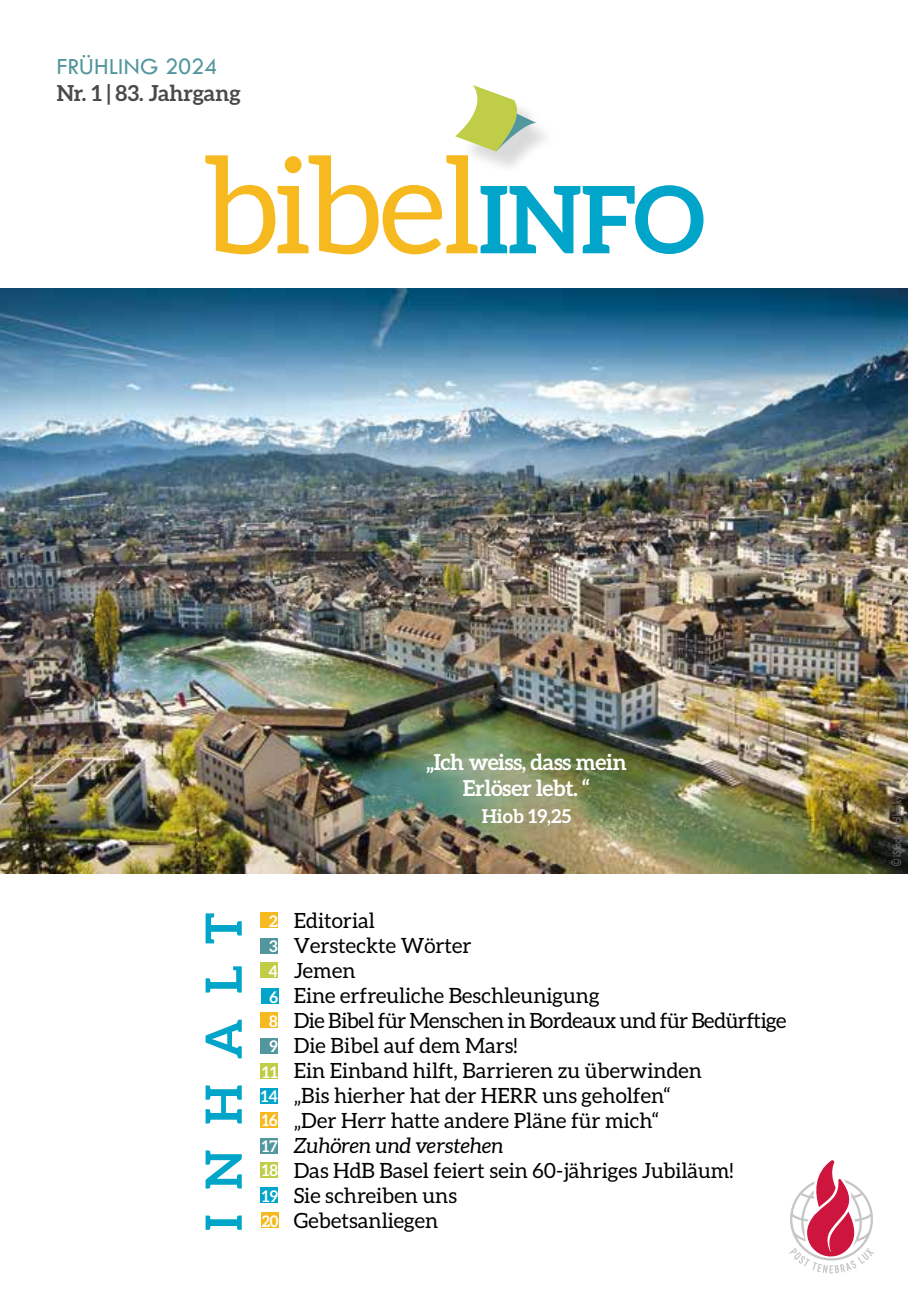
<style>
.page{position:relative;width:908px;height:1304px;background:#fff}
.page>*{position:absolute;margin:0;border:0;box-sizing:border-box;transform-origin:0 0}
.t1{font:133px "Aleo";letter-spacing:-.03em;color:#f7b920}
.t2{font:700 50px "Aleo";letter-spacing:.5em;color:#00a5c9}
.t3{font:24px "Tw Cen";color:#52979d}
.t4{font:700 22px/26px "Aleo";letter-spacing:-.015em;color:#fff;text-align:center}
.t5{font:700 22px "Aleo";color:#4a4a49}
.t6{font:21px/25px "Aleo";color:#000}
.t7{font:italic 21px "Aleo";color:#000}
.t8{font:700 19px "Aleo";color:#fff}
.t9{font:700 16px/25px "Aleo";color:#fff;text-align:justify}
.t10{font:700 16px "Aleo";color:#fff;scale:.95 1}
.t11{font:13px "Tw Cen";letter-spacing:-.005em;color:#706f6f;scale:.75 1}
.s1{font-weight:700;font-size:93.2px;color:#00a5c9}
</style>
<div class="page">
<svg style="left:789px;top:1160px;width:84px;height:113px"></svg>
<div style="left:260px;top:938px;width:18px;height:16px;background:#52979d"></div>
<div style="left:260px;top:913px;width:18px;height:15px;background:#f7b920"></div>
<div style="left:260px;top:962px;width:18px;height:16px;background:#c0cd46"></div>
<div style="left:260px;top:1012px;width:18px;height:16px;background:#f7b920"></div>
<div style="left:260px;top:1063px;width:18px;height:16px;background:#c0cd46"></div>
<div style="left:260px;top:1038px;width:18px;height:15px;background:#52979d"></div>
<div style="left:260px;top:1088px;width:18px;height:15px;background:#00a5c9"></div>
<div style="left:260px;top:1112px;width:18px;height:16px;background:#f7b920"></div>
<div style="left:260px;top:1138px;width:18px;height:15px;background:#52979d"></div>
<div style="left:261px;top:1162px;width:17px;height:16px;background:#c0cd46"></div>
<div style="left:261px;top:1188px;width:17px;height:15px;background:#00a5c9"></div>
<div style="left:261px;top:988px;width:17px;height:16px;background:#00a5c9"></div>
<div style="left:261px;top:1212px;width:17px;height:16px;background:#f7b920"></div>
<img style="left:0;top:288px;width:907px;height:585px">
<div style="left:459px;top:90px;width:82px;height:86px;background:#000;opacity:.15"></div>
<div style="left:501px;top:119px;width:57px;height:55px;background:#000;opacity:.15"></div>
<svg style="left:455px;top:85px;width:81px;height:67px"></svg>
<p class="t3" style="left:57px;top:52px;width:162px">FRÜHLING 2024</p>
<p class="t5" style="left:57px;top:80px;width:185px">Nr. 1 | 83. Jahrgang</p>
<h1 class="t1" style="left:203px;top:131px;width:503px">bibel<span class="s1">INFO</span></h1>
<p class="t4" style="left:426px;top:749px;width:202px">„Ich weiss, dass mein<br>Erlöser lebt. “</p>
<p class="t8" style="left:481px;top:805px;width:91px">Hiob 19,25</p>
<h2 class="t2" style="left:195px;top:1231px;width:320px;rotate:-90deg">INHALT</h2>
<p class="t6" style="left:293px;top:907px;width:494px">Editorial<br>Versteckte Wörter<br>Jemen<br>Eine erfreuliche Beschleunigung<br>Die Bibel für Menschen in Bordeaux und für Bedürftige<br>Die Bibel auf dem Mars!<br>Ein Einband hilft, Barrieren zu überwinden<br>„Bis hierher hat der HERR uns geholfen“<br>„Der Herr hatte andere Pläne für mich“</p>
<p class="t9" style="left:269px;top:908px;width:10px">2</p>
<p class="t9" style="left:268px;top:958px;width:11px">4</p>
<p class="t9" style="left:269px;top:1008px;width:10px">8</p>
<p class="t9" style="left:262px;top:1059px;width:17px">11</p>
<p class="t9" style="left:269px;top:934px;width:10px">3</p>
<p class="t9" style="left:269px;top:984px;width:10px">6</p>
<p class="t9" style="left:269px;top:1034px;width:10px">9</p>
<p class="t9" style="left:260px;top:1084px;width:19px">14<br>16<br>17<br>18<br>19</p>
<p class="t7" style="left:293px;top:1133px;width:211px">Zuhören und verstehen</p>
<p class="t6" style="left:293px;top:1157px;width:441px">Das HdB Basel feiert sein 60-jähriges Jubiläum!<br>Sie schreiben uns<br>Gebetsanliegen</p>
<p class="t10" style="left:261px;top:1212px;width:19px">20</p>
<p class="t11" style="left:888px;top:866px;width:97px;rotate:-90deg">© iStock - Jolkesky</p>
</div>
